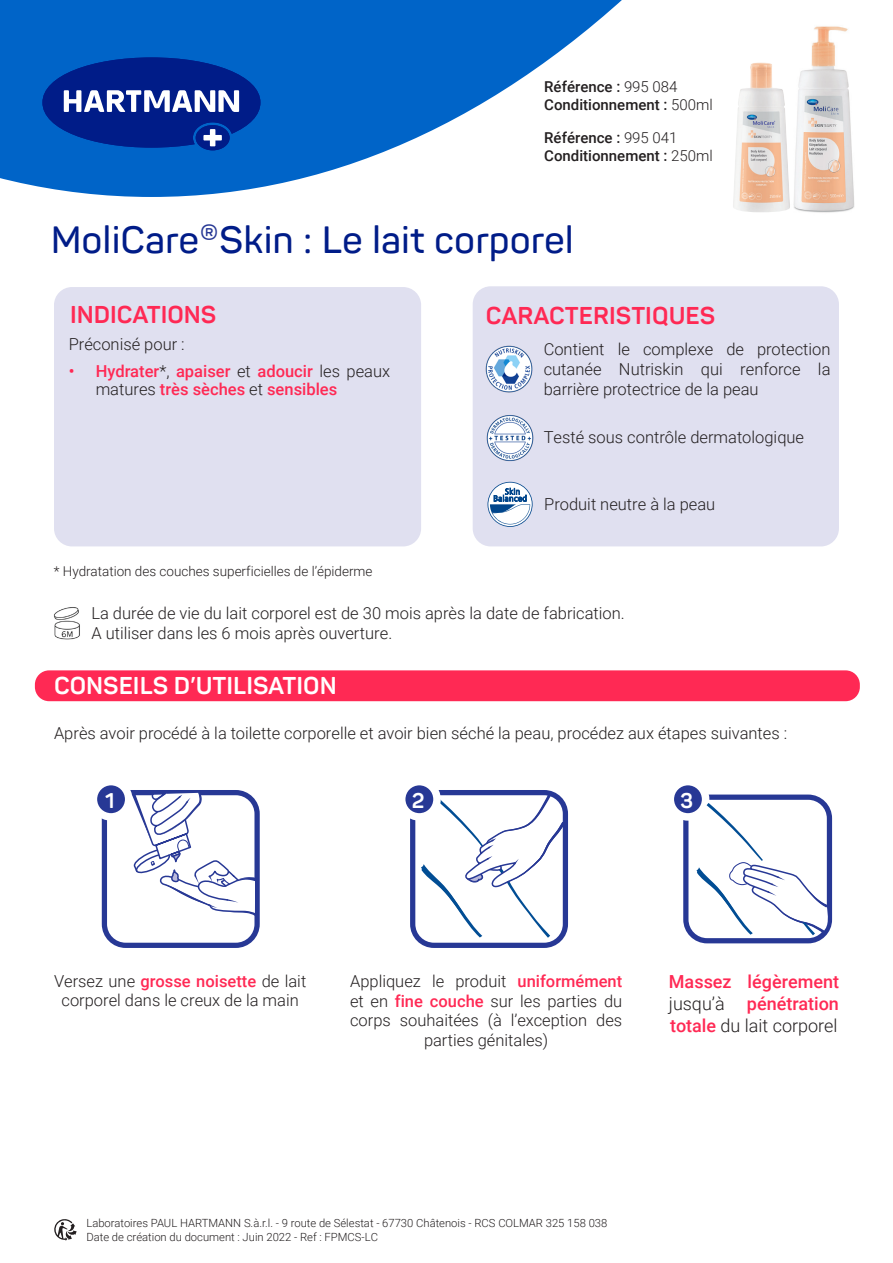
<style>
.page{position:relative;width:893px;height:1263px;background:#fff}
.page>*{position:absolute;margin:0;border:0;box-sizing:border-box;transform-origin:0 0}
.t1{font:600 37.5px "Panton";color:#001c88}
.t2{font:700 24px "Panton";color:#ff2954}
.t3{font:700 24px "Panton";color:#fff}
.sous-titre{font:700 21px "Panton";color:#fff}
.t4{font:500 18px/21.6px "Roboto";color:#ff2954;text-align:justify}
.Renseignements{font:300 16.5px/19.8px "Roboto";color:#231f20;text-align:center}
.t5{font:500 16.5px/18px "Roboto";color:#ff2954}
.t6{font:500 15px "Roboto";color:#231f20}
.t7{font:300 13.5px "Roboto";color:#231f20}
.texte_produit_14pt{font:300 11.25px "Roboto";color:#231f20}
.s1{font-weight:300}
.s2{font-size:40.5px;color:#273895}
.s3{font-weight:300;color:#231f20}
.s4{font-weight:500;color:#ff2954}
</style>
<div class="page">
<svg style="left:0;top:0;width:622px;height:197px;fill:#0064c8"></svg>
<div style="left:196px;top:125px;width:34px;height:25px;background:#001c88;border-radius:50%"></div>
<svg style="left:42px;top:57px;width:218px;height:91px;background:#1d44a2"></svg>
<div style="left:54px;top:287px;width:367px;height:259px;background:#e0e0f0;border-radius:18px"></div>
<img style="left:793px;top:26px;width:62px;height:187px">
<img style="left:733px;top:62px;width:57px;height:150px">
<div style="left:473px;top:286px;width:366px;height:260px;background:#e0e0f0;border-radius:18px"></div>
<img style="left:486px;top:415px;width:47px;height:46px">
<img style="left:486px;top:345px;width:47px;height:47px">
<svg style="left:487px;top:482px;width:46px;height:45px"></svg>
<div style="left:35px;top:670px;width:825px;height:31px;background:#ff2954;border-radius:14px"></div>
<svg style="left:421px;top:796px;width:141px;height:142px"></svg>
<div style="left:102px;top:790px;width:158px;height:158px;border:5px solid #273895;border-radius:21px"></div>
<div style="left:93px;top:782px;width:36px;height:35px;background:#273895;border-radius:50%"></div>
<div style="left:90px;top:778px;width:42px;height:43px;border:8px solid #fff;border-radius:50%"></div>
<svg style="left:132px;top:791px;width:125px;height:126px"></svg>
<div style="left:410px;top:790px;width:158px;height:158px;border:5px solid #273895;border-radius:21px"></div>
<div style="left:402px;top:782px;width:35px;height:35px;background:#273895;border-radius:50%"></div>
<div style="left:398px;top:778px;width:43px;height:43px;border:8px solid #fff;border-radius:50%"></div>
<div style="left:683px;top:794px;width:149px;height:149px;border:5px solid #273895;border-radius:21px"></div>
<div style="left:670px;top:782px;width:36px;height:35px;background:#273895;border-radius:50%"></div>
<div style="left:666px;top:778px;width:43px;height:43px;border:8px solid #fff;border-radius:50%"></div>
<svg style="left:696px;top:803px;width:134px;height:132px"></svg>
<svg style="left:54px;top:1219px;width:23px;height:22px"></svg>
<img style="left:53px;top:607px;width:27px;height:33px">
<p class="t6" style="left:544px;top:76px;width:135px">Référence : <span class="s1">995 084</span></p>
<p class="t6" style="left:544px;top:94px;width:170px">Conditionnement : <span class="s1">500ml</span></p>
<p class="t6" style="left:544px;top:127px;width:135px">Référence : <span class="s1">995 041</span></p>
<p class="t6" style="left:544px;top:145px;width:170px">Conditionnement : <span class="s1">250ml</span></p>
<p class="t1" style="left:51px;top:216px;width:524px">MoliCare<span class="s2">®</span>Skin : Le lait corporel</p>
<p class="t2" style="left:70px;top:300px;width:148px">INDICATIONS</p>
<p class="Renseignements" style="left:69px;top:334px;width:118px">Préconisé pour :</p>
<p class="t5" style="left:96px;top:361px;width:296px;text-indent:-27px">• Hydrater<span class="s3">*,</span> apaiser <span class="s3">et</span> adoucir <span class="s3">les peaux matures</span> très sèches <span class="s3">et</span> sensibles</p>
<p class="t7" style="left:54px;top:562px;width:320px">* Hydratation des couches superficielles de l’épiderme</p>
<p class="t2" style="left:486px;top:300px;width:231px">CARACTERISTIQUES</p>
<p class="Renseignements" style="left:544px;top:339px;width:288px;text-align:justify">Contient le complexe de protection cutanée Nutriskin qui renforce la barrière protectrice de la peau</p>
<p class="Renseignements" style="left:544px;top:427px;width:262px">Testé sous contrôle dermatologique</p>
<p class="Renseignements" style="left:544px;top:494px;width:173px">Produit neutre à la peau</p>
<p class="Renseignements" style="left:91px;top:603px;width:535px">La durée de vie du lait corporel est de 30 mois après la date de fabrication.</p>
<p class="Renseignements" style="left:91px;top:622px;width:302px">A utiliser dans les 6 mois après ouverture.</p>
<p class="t3" style="left:54px;top:670px;width:284px">CONSEILS D’UTILISATION</p>
<p class="Renseignements" style="left:54px;top:723px;width:735px">Après avoir procédé à la toilette corporelle et avoir bien séché la peau, procédez aux étapes suivantes :</p>
<p class="sous-titre" style="left:105px;top:787px;width:11px">1</p>
<p class="sous-titre" style="left:412px;top:787px;width:14px">2</p>
<p class="sous-titre" style="left:680px;top:787px;width:15px">3</p>
<p class="Renseignements" style="left:54px;top:970px;width:254px">Versez une <span class="s4">grosse noisette</span> de lait corporel dans le creux de la main</p>
<p class="Renseignements" style="left:350px;top:970px;width:274px">Appliquez le produit <span class="s4">uniformément </span>et en <span class="s4">fine couche</span> sur les parties du corps souhaitées (à l’exception des parties génitales)</p>
<p class="t4" style="left:669px;top:970px;width:172px">Massez légèrement <span class="s3">jusqu’à</span> pénétration totale <span class="s3">du lait corporel</span></p>
<p class="texte_produit_14pt" style="left:86px;top:1215px;width:522px">Laboratoires PAUL HARTMANN S.à.r.l. - 9 route de Sélestat - 67730 Châtenois - RCS COLMAR 325 158 038</p>
<p class="texte_produit_14pt" style="left:86px;top:1229px;width:293px">Date de création du document : Juin 2022 - Ref : FPMCS-LC</p>
</div>
